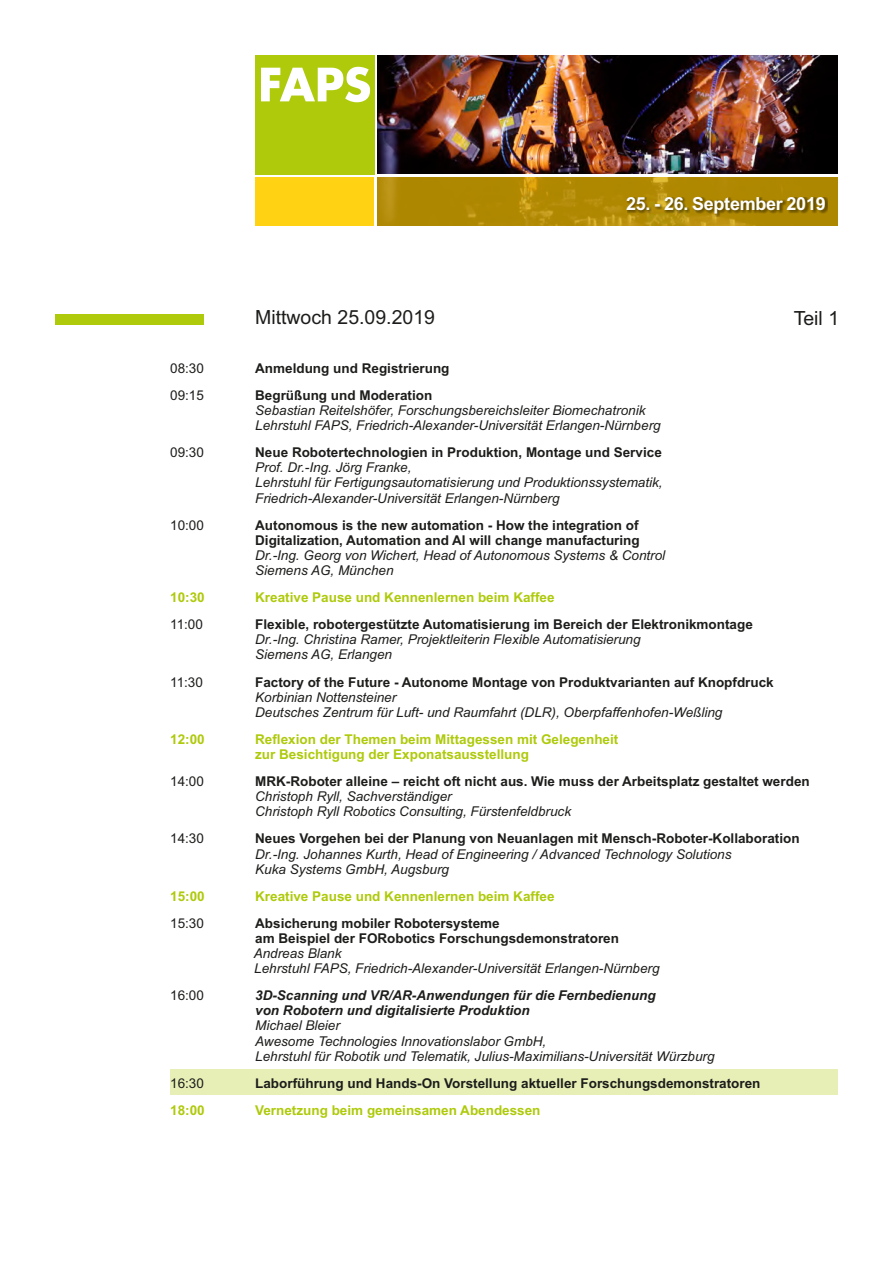
<style>
.page{position:relative;width:893px;height:1263px;background:#fff}
.page>*{position:absolute;margin:0;border:0;box-sizing:border-box;transform-origin:0 0}
.t1{font:19.5px "Arial";color:#1d1d1b}
.t2{font:700 18px "Arial";letter-spacing:-.015em;color:#fff}
.t3{font:italic 13.5px/15.1px "Arial";color:#1d1d1b}
.t4{font:700 13.5px/15.1px "Arial";color:#1d1d1b}
.t5{font:700 13.5px/15.1px "Arial";color:#afca0b}
.t6{font:italic 700 13.5px/15.1px "Arial";color:#1d1d1b}
.t7{font:13.5px "Arial";color:#1d1d1b}
</style>
<div class="page">
<div style="left:170px;top:1070px;width:668px;height:25px;background:#e7efb6"></div>
<img style="left:377px;top:55px;width:461px;height:119px">
<div style="left:55px;top:314px;width:149px;height:10px;background:#afca0b"></div>
<div style="left:374px;top:177px;width:464px;height:48px;background:#e0af00;opacity:.78"></div>
<div style="left:255px;top:177px;width:119px;height:48px;background:#ffd313"></div>
<hr style="left:374px;top:55px;width:3px;height:170px;background:#fff">
<div style="left:627px;top:197px;width:201px;height:20px;background:#1d1d1b;opacity:.49"></div>
<div style="left:255px;top:55px;width:119px;height:119px;background:#afca0b"></div>
<svg style="left:261px;top:67px;width:109px;height:35px"></svg>
<h1 class="t1" style="left:255px;top:310px;width:181px">Mittwoch 25.09.2019</h1>
<h2 class="t2" style="left:626px;top:197px;width:201px">25. - 26. September 2019</h2>
<h1 class="t1" style="left:794px;top:311px;width:47px">Teil 1</h1>
<p class="t7" style="left:170px;top:363px;width:35px">08:30</p>
<p class="t4" style="left:255px;top:362px;width:196px">Anmeldung und Registrierung</p>
<p class="t7" style="left:170px;top:390px;width:35px">09:15</p>
<p class="t4" style="left:255px;top:389px;width:178px">Begrüßung und Moderation</p>
<p class="t3" style="left:255px;top:404px;width:407px">Sebastian Reitelshöfer, Forschungsbereichsleiter Biomechatronik<br>Lehrstuhl FAPS, Friedrich-Alexander-Universität Erlangen-Nürnberg</p>
<p class="t7" style="left:170px;top:447px;width:35px">09:30</p>
<p class="t4" style="left:255px;top:446px;width:408px">Neue Robotertechnologien in Produktion, Montage und Service</p>
<p class="t3" style="left:255px;top:461px;width:409px">Prof. Dr.-Ing. Jörg Franke,<br>Lehrstuhl für Fertigungsautomatisierung und Produktionssystematik,<br>Friedrich-Alexander-Universität Erlangen-Nürnberg</p>
<p class="t7" style="left:170px;top:520px;width:35px">10:00</p>
<p class="t4" style="left:255px;top:519px;width:386px">Autonomous is the new automation - How the integration of<br>Digitalization, Automation and AI will change manufacturing</p>
<p class="t3" style="left:255px;top:549px;width:412px">Dr.-Ing. Georg von Wichert, Head of Autonomous Systems &amp; Control<br>Siemens AG, München</p>
<p class="t5" style="left:170px;top:591px;width:36px">10:30</p>
<p class="t5" style="left:255px;top:591px;width:301px">Kreative Pause und Kennenlernen beim Kaffee</p>
<p class="t7" style="left:170px;top:619px;width:34px">11:00</p>
<p class="t4" style="left:255px;top:618px;width:499px">Flexible, robotergestützte Automatisierung im Bereich der Elektronikmontage</p>
<p class="t3" style="left:255px;top:633px;width:387px">Dr.-Ing. Christina Ramer, Projektleiterin Flexible Automatisierung<br>Siemens AG, Erlangen</p>
<p class="t7" style="left:170px;top:677px;width:34px">11:30</p>
<p class="t4" style="left:255px;top:675px;width:520px">Factory of the Future - Autonome Montage von Produktvarianten auf Knopfdruck</p>
<p class="t3" style="left:255px;top:690px;width:469px">Korbinian Nottensteiner<br>Deutsches Zentrum für Luft- und Raumfahrt (DLR), Oberpfaffenhofen-Weßling</p>
<p class="t5" style="left:170px;top:733px;width:36px">12:00</p>
<p class="t5" style="left:255px;top:733px;width:365px">Reflexion der Themen beim Mittagessen mit Gelegenheit zur Besichtigung der Exponatsausstellung</p>
<p class="t7" style="left:170px;top:776px;width:35px">14:00</p>
<p class="t4" style="left:255px;top:775px;width:556px">MRK-Roboter alleine – reicht oft nicht aus. Wie muss der Arbeitsplatz gestaltet werden</p>
<p class="t3" style="left:255px;top:790px;width:317px">Christoph Ryll, Sachverständiger<br>Christoph Ryll Robotics Consulting, Fürstenfeldbruck</p>
<p class="t7" style="left:170px;top:834px;width:35px">14:30</p>
<p class="t4" style="left:255px;top:832px;width:546px">Neues Vorgehen bei der Planung von Neuanlagen mit Mensch-Roboter-Kollaboration</p>
<p class="t3" style="left:255px;top:847px;width:478px">Dr.-Ing. Johannes Kurth, Head of Engineering / Advanced Technology Solutions<br>Kuka Systems GmbH, Augsburg</p>
<p class="t5" style="left:170px;top:890px;width:36px">15:00</p>
<p class="t5" style="left:255px;top:890px;width:301px">Kreative Pause und Kennenlernen beim Kaffee</p>
<p class="t7" style="left:170px;top:918px;width:35px">15:30</p>
<p class="t4" style="left:255px;top:917px;width:365px">Absicherung mobiler Robotersysteme<br>am Beispiel der FORobotics Forschungsdemonstratoren</p>
<p class="t3" style="left:254px;top:947px;width:407px">Andreas Blank<br>Lehrstuhl FAPS, Friedrich-Alexander-Universität Erlangen-Nürnberg</p>
<p class="t7" style="left:170px;top:990px;width:35px">16:00</p>
<p class="t6" style="left:255px;top:989px;width:402px">3D-Scanning und VR/AR-Anwendungen für die Fernbedienung von Robotern und digitalisierte Produktion</p>
<p class="t3" style="left:255px;top:1019px;width:461px">Michael Bleier<br>Awesome Technologies Innovationslabor GmbH,<br>Lehrstuhl für Robotik und Telematik, Julius-Maximilians-Universität Würzburg</p>
<p class="t7" style="left:170px;top:1078px;width:35px">16:30</p>
<p class="t4" style="left:255px;top:1077px;width:507px">Laborführung und Hands-On Vorstellung aktueller Forschungsdemonstratoren</p>
<p class="t5" style="left:170px;top:1104px;width:36px">18:00</p>
<p class="t5" style="left:255px;top:1104px;width:287px">Vernetzung beim gemeinsamen Abendessen</p>
</div>
